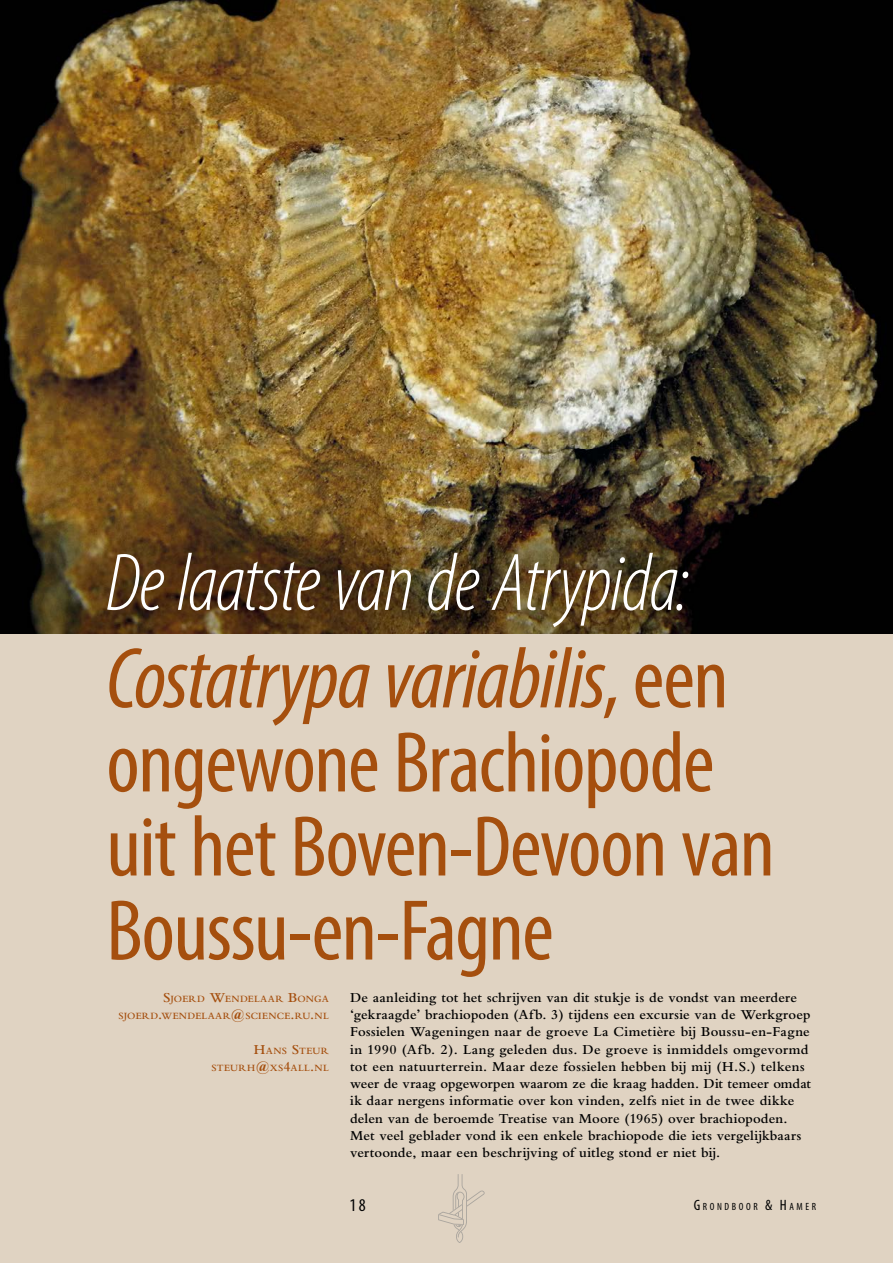
<style>
.page{position:relative;width:893px;height:1263px;background:#fff}
.page>*{position:absolute;margin:0;border:0;box-sizing:border-box;transform-origin:0 0}
.t1{font:condensed 87px/84px "Myriad Pro";letter-spacing:-.015em;color:#a54f0e}
.t2{font:italic 300 condensed 82.5px "Myriad Pro";letter-spacing:-.015em;color:#fff}
.t3{font:condensed 18px "Myriad Pro";color:#000}
.t4{font:600 14.25px/17.2px "M Bembo";letter-spacing:.01em;color:#000}
.t5{font:condensed 10.5px "Myriad Pro";letter-spacing:.245em;color:#000}
.t6{font:600 10.05px/17.2px "M Bembo";letter-spacing:.04em;color:#a54f0e;text-align:right}
.s1{font-style:italic}
.s2{font-size:14.25px}
.s3{font-size:15px}
</style>
<div class="page">
<div style="left:0;top:618px;width:893px;height:645px;background:#e0d3c2"></div>
<img style="left:0;top:0;width:893px;height:634px">
<svg style="left:438px;top:1174px;width:47px;height:69px"></svg>
<h2 class="t2" style="left:106px;top:534px;width:584px">De laatste van de Atrypida:</h2>
<h1 class="t1" style="left:106px;top:635px;width:670px"><span class="s1">Costatrypa variabilis</span>, een ongewone Brachiopode uit het Boven-Devoon van<br>Boussu-en-Fagne</h1>
<p class="t6" style="left:119px;top:990px;width:212px"><span class="s2">S</span>JOERD <span class="s2">W</span>ENDELAAR <span class="s2">B</span>ONGA<br>SJOERD<span class="s2">.</span>WENDELAAR<span class="s2">@</span>SCIENCE<span class="s2">.</span>RU<span class="s2">.</span>NL</p>
<p class="t6" style="left:211px;top:1042px;width:119px"><span class="s2">H</span>ANS <span class="s2">S</span>TEUR<br>STEURH<span class="s2">@</span>XS<span class="s2">4</span>ALL<span class="s2">.</span>NL</p>
<p class="t4" style="left:350px;top:989px;width:462px">De aanleiding tot het schrijven van dit stukje is de vondst van meerdere ‘gekraagde’ brachiopoden (Afb. 3) tijdens een excursie van de Werkgroep Fossielen Wageningen naar de groeve La Cimetière bij Boussu-en-Fagne in 1990 (Afb. 2). Lang geleden dus. De groeve is inmiddels omgevormd tot een natuurterrein. Maar deze fossielen hebben bij mij (H.S.) telkens weer de vraag opgeworpen waarom ze die kraag hadden. Dit temeer omdat ik daar nergens informatie over kon vinden, zelfs niet in de twee dikke delen van de beroemde Treatise van Moore (1965) over brachiopoden.<br>Met veel geblader vond ik een enkele brachiopode die iets vergelijkbaars vertoonde, maar een beschrijving of uitleg stond er niet bij.</p>
<p class="t3" style="left:350px;top:1194px;width:18px">018</p>
<p class="t5" style="left:694px;top:1200px;width:124px"><span class="s3">G</span>RONDBOOR <span class="s3">&amp; H</span>AMER</p>
</div>
